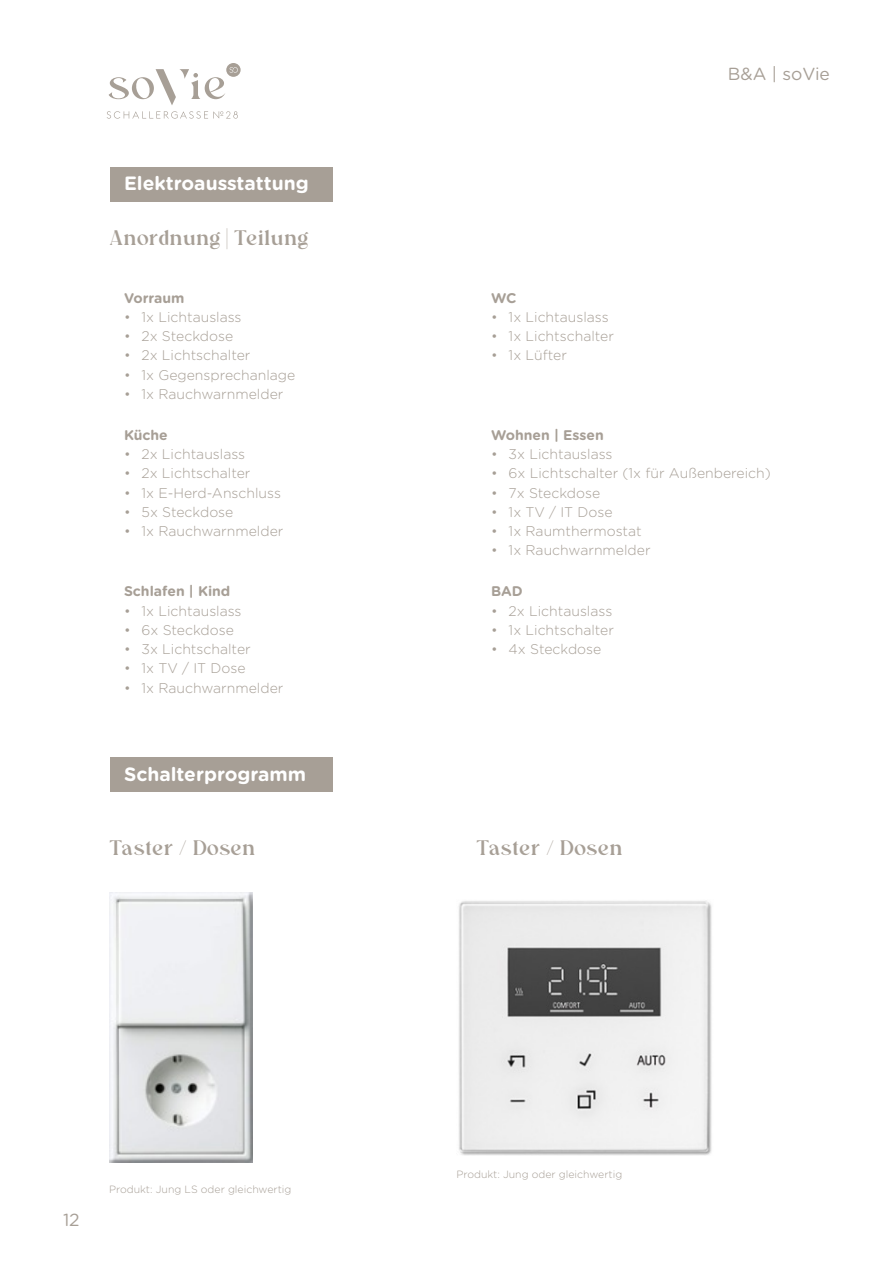
<style>
.page{position:relative;width:893px;height:1275px;background:#fff}
.page>*{position:absolute;margin:0;border:0;box-sizing:border-box;transform-origin:0 0}
.t1{font:500 21px "Regis";color:#a79f96}
.t2{font:700 19.25px "Gotham Rounded";color:#fff}
.t3{font:17.5px "Gotham Rounded";color:#a79f96}
.t4{font:300 14px "Gotham Rounded";color:#a79f96}
.t5{font:700 14px "Gotham Rounded";color:#a79f96}
.t6{font:300 10.5px "Gotham Rounded";color:#a79f96}
</style>
<div class="page">
<div style="left:109px;top:757px;width:223px;height:35px;background:#a79f96"></div>
<div style="left:109px;top:167px;width:223px;height:35px;background:#a79f96"></div>
<img style="left:109px;top:893px;width:144px;height:269px">
<img style="left:459px;top:901px;width:253px;height:254px">
<svg style="left:109px;top:63px;width:132px;height:42px"></svg>
<svg style="left:107px;top:111px;width:131px;height:8px"></svg>
<h2 class="t2" style="left:124px;top:169px;width:186px">Elektroausstattung</h2>
<h1 class="t1" style="left:109px;top:226px;width:201px">Anordnung | Teilung</h1>
<p class="t5" style="left:124px;top:287px;width:62px">Vorraum</p>
<p class="t4" style="left:124px;top:308px;width:119px">• 1x Lichtauslass</p>
<p class="t4" style="left:124px;top:327px;width:111px">• 2x Steckdose</p>
<p class="t4" style="left:124px;top:346px;width:128px">• 2x Lichtschalter</p>
<p class="t4" style="left:124px;top:365px;width:173px">• 1x Gegensprechanlage</p>
<p class="t4" style="left:124px;top:385px;width:161px">• 1x Rauchwarnmelder</p>
<p class="t5" style="left:124px;top:425px;width:45px">Küche</p>
<p class="t4" style="left:124px;top:445px;width:123px">• 2x Lichtauslass</p>
<p class="t4" style="left:124px;top:464px;width:128px">• 2x Lichtschalter</p>
<p class="t4" style="left:124px;top:483px;width:158px">• 1x E-Herd-Anschluss</p>
<p class="t4" style="left:124px;top:503px;width:111px">• 5x Steckdose</p>
<p class="t4" style="left:124px;top:522px;width:161px">• 1x Rauchwarnmelder</p>
<p class="t5" style="left:124px;top:581px;width:108px">Schlafen | Kind</p>
<p class="t4" style="left:124px;top:601px;width:119px">• 1x Lichtauslass</p>
<p class="t4" style="left:124px;top:621px;width:111px">• 6x Steckdose</p>
<p class="t4" style="left:124px;top:640px;width:128px">• 3x Lichtschalter</p>
<p class="t4" style="left:124px;top:659px;width:123px">• 1x TV / IT Dose</p>
<p class="t4" style="left:124px;top:678px;width:161px">• 1x Rauchwarnmelder</p>
<h2 class="t2" style="left:124px;top:760px;width:184px">Schalterprogramm</h2>
<p class="t5" style="left:491px;top:287px;width:27px">WC</p>
<p class="t4" style="left:491px;top:308px;width:119px">• 1x Lichtauslass</p>
<p class="t4" style="left:491px;top:327px;width:124px">• 1x Lichtschalter</p>
<p class="t4" style="left:491px;top:346px;width:77px">• 1x Lüfter</p>
<p class="t3" style="left:728px;top:62px;width:104px">B&amp;A | soVie</p>
<p class="t5" style="left:491px;top:425px;width:114px">Wohnen | Essen</p>
<p class="t4" style="left:491px;top:445px;width:123px">• 3x Lichtauslass</p>
<p class="t4" style="left:491px;top:464px;width:281px">• 6x Lichtschalter (1x für Außenbereich)</p>
<p class="t4" style="left:491px;top:483px;width:111px">• 7x Steckdose</p>
<p class="t4" style="left:491px;top:503px;width:123px">• 1x TV / IT Dose</p>
<p class="t4" style="left:491px;top:522px;width:152px">• 1x Raumthermostat</p>
<p class="t4" style="left:491px;top:541px;width:161px">• 1x Rauchwarnmelder</p>
<p class="t5" style="left:491px;top:581px;width:33px">BAD</p>
<p class="t4" style="left:491px;top:601px;width:123px">• 2x Lichtauslass</p>
<p class="t4" style="left:491px;top:621px;width:124px">• 1x Lichtschalter</p>
<p class="t4" style="left:491px;top:640px;width:112px">• 4x Steckdose</p>
<h1 class="t1" style="left:109px;top:836px;width:148px">Taster / Dosen</h1>
<h1 class="t1" style="left:476px;top:836px;width:148px">Taster / Dosen</h1>
<p class="t3" style="left:63px;top:1208px;width:18px">12</p>
<p class="t6" style="left:109px;top:1182px;width:184px">Produkt: Jung LS oder gleichwertig</p>
<p class="t6" style="left:456px;top:1167px;width:167px">Produkt: Jung oder gleichwertig</p>
</div>
